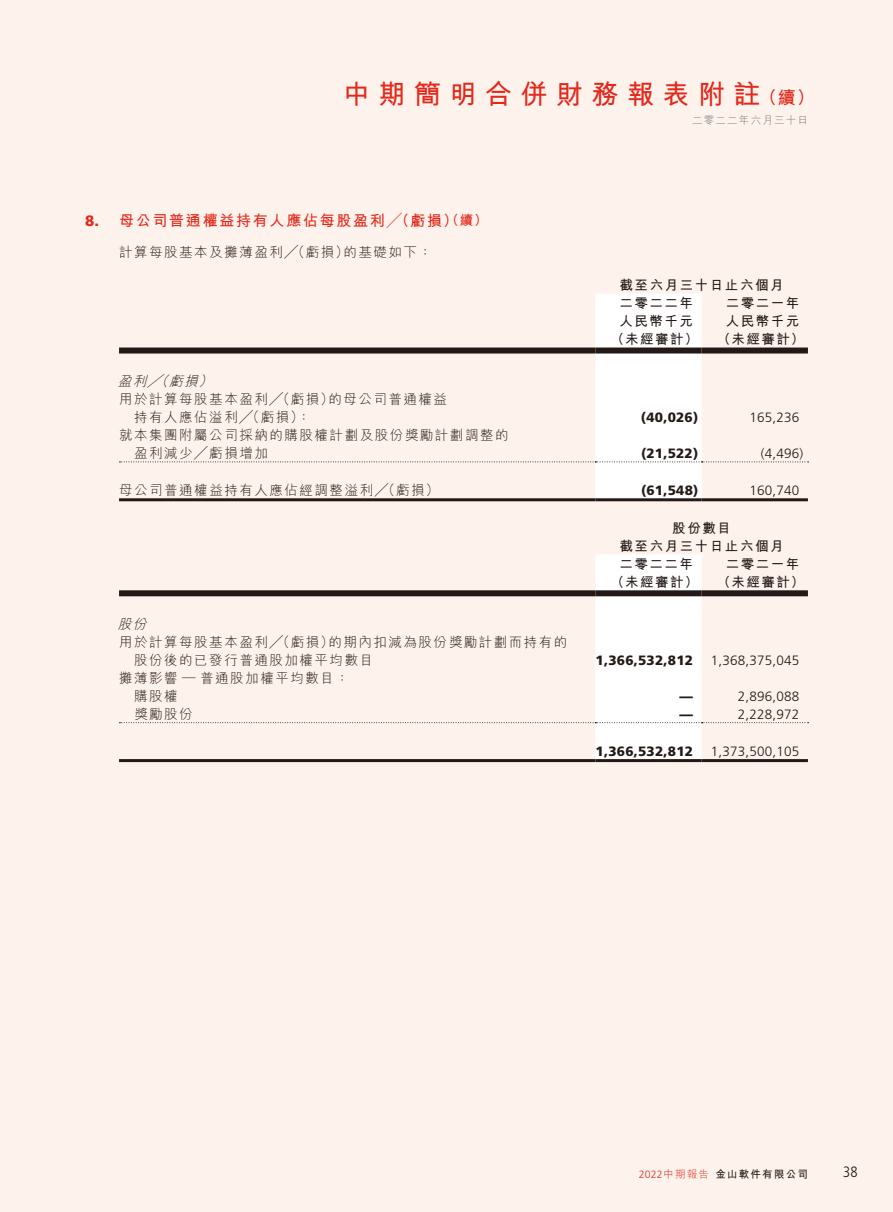
<style>
.page{position:relative;width:893px;height:1212px;background:#fef2ec}
.page>*{position:absolute;margin:0;border:0;box-sizing:border-box;transform-origin:0 0}
.t1{font:700 27px "M Hei HK";letter-spacing:.315em;color:#e2291c}
.t2{font:700 18px "M Hei HK";color:#e2291c}
.t3{font:700 15px "M Hei HK";letter-spacing:.115em;color:#e2291c}
.t4{font:300 condensed 15px "Frutiger";color:#231916}
.t5{font:900 15px "Frutiger";color:#e2291c}
.t6{font:300 13.5px/18px "M Hei HK";letter-spacing:.115em;color:#231916}
.t7{font:700 13.5px/18px "M Hei HK";letter-spacing:.115em;color:#231916}
.t8{font:300 13.5px "Frutiger";letter-spacing:.015em;color:#231916}
.t9{font:900 13.5px "Frutiger";letter-spacing:.015em;color:#231916}
.t10{font:italic 300 13.5px "M Hei HK";color:#231916}
.t11{font:700 13.5px "M Hei HK";color:#e2291c}
.t12{font:300 10.5px "M Hei HK";letter-spacing:.115em;color:#727272}
.t13{font:700 10.5px "M Hei HK";letter-spacing:.115em;color:#231916}
.t14{font:300 10.5px "Frutiger";color:#e2291c}
.s1{font-size:13.5px}
.s2{font-family:"M Hei HK"}
</style>
<div class="page">
<svg style="left:119px;top:294px;width:689px;height:204px"></svg>
<hr style="left:119px;top:498px;width:476px;height:3px;background:#231916">
<hr style="left:595px;top:498px;width:107px;height:3px;background:#231916">
<hr style="left:702px;top:498px;width:106px;height:3px;background:#231916">
<svg style="left:119px;top:554px;width:689px;height:205px"></svg>
<hr style="left:119px;top:759px;width:476px;height:3px;background:#231916">
<hr style="left:595px;top:759px;width:107px;height:3px;background:#231916">
<hr style="left:702px;top:759px;width:106px;height:3px;background:#231916">
<h1 class="t1" style="left:343px;top:75px;width:419px">中期簡明合併財務報表附註</h1>
<p class="t12" style="left:692px;top:113px;width:117px">二零二二年六月三十日</p>
<h2 class="t2" style="left:759px;top:84px;width:57px">（續(</h2>
<p class="t5" style="left:85px;top:212px;width:15px">8.</p>
<p class="t3" style="left:119px;top:210px;width:341px">母公司普通權益持有人應佔每股盈利╱（虧損）<span class="s1">（</span></p>
<p class="t11" style="left:460px;top:211px;width:29px">續(</p>
<p class="t6" style="left:119px;top:242px;width:231px">計算每股基本及攤薄盈利╱（虧損）</p>
<p class="t6" style="left:343px;top:242px;width:90px">的基礎如下：</p>
<p class="t10" style="left:148px;top:372px;width:27px">╱（</p>
<p class="t10" style="left:198px;top:372px;width:20px">(</p>
<p class="t10" style="left:169px;top:372px;width:35px">虧損</p>
<p class="t10" style="left:118px;top:372px;width:35px">盈利</p>
<p class="t6" style="left:119px;top:390px;width:216px">用於計算每股基本盈利╱（虧損）</p>
<p class="t6" style="left:328px;top:390px;width:120px">的母公司普通權益</p>
<p class="t6" style="left:119px;top:408px;width:391px">　持有人應佔溢利╱（虧損：(<br>就本集團附屬公司採納的購股權計劃及股份獎勵計劃調整的</p>
<p class="t6" style="left:119px;top:444px;width:150px">　盈利減少╱虧損增加</p>
<p class="t6" style="left:119px;top:481px;width:321px">母公司普通權益持有人應佔經調整溢利╱（虧損(</p>
<p class="t10" style="left:118px;top:615px;width:35px">股份</p>
<p class="t6" style="left:119px;top:633px;width:216px">用於計算每股基本盈利╱（虧損）</p>
<p class="t6" style="left:328px;top:633px;width:241px">的期內扣減為股份獎勵計劃而持有的</p>
<p class="t6" style="left:119px;top:651px;width:256px">　股份後的已發行普通股加權平均數目攤薄影響 — 普通股加權平均數目：</p>
<p class="t6" style="left:119px;top:687px;width:60px">　購股權</p>
<p class="t6" style="left:119px;top:705px;width:75px">　獎勵股份</p>
<p class="t7" style="left:726px;top:275px;width:75px;text-indent:-106px">截至六月三十日止六個月二零二一年</p>
<p class="t7" style="left:619px;top:293px;width:75px">二零二二年</p>
<p class="t7" style="left:619px;top:311px;width:75px">人民幣千元</p>
<p class="t7" style="left:726px;top:311px;width:75px">人民幣千元</p>
<p class="t7" style="left:611px;top:329px;width:89px">（未經審計）</p>
<p class="t7" style="left:717px;top:329px;width:89px">（未經審計(</p>
<p class="t9" style="left:641px;top:409px;width:59px">)40,026(</p>
<p class="t8" style="left:749px;top:410px;width:51px">165,236</p>
<p class="t9" style="left:641px;top:445px;width:59px">)21,522(</p>
<p class="t8" style="left:761px;top:446px;width:44px">)4,496(</p>
<p class="t9" style="left:641px;top:482px;width:59px">)61,548(</p>
<p class="t8" style="left:749px;top:483px;width:51px">160,740</p>
<p class="t7" style="left:672px;top:518px;width:60px">股份數目</p>
<p class="t7" style="left:620px;top:536px;width:166px">截至六月三十日止六個月</p>
<p class="t7" style="left:726px;top:554px;width:75px">二零二一年</p>
<p class="t7" style="left:619px;top:554px;width:75px">二零二二年</p>
<p class="t7" style="left:611px;top:572px;width:89px">（未經審計）</p>
<p class="t7" style="left:717px;top:572px;width:89px">（未經審計(</p>
<p class="t9" style="left:596px;top:652px;width:99px">1,366,532,812</p>
<p class="t8" style="left:711px;top:653px;width:90px">1,368,375,045</p>
<p class="t9" style="left:680px;top:688px;width:15px">—</p>
<p class="t8" style="left:738px;top:689px;width:63px">2,896,088</p>
<p class="t9" style="left:680px;top:706px;width:15px">—</p>
<p class="t8" style="left:738px;top:707px;width:63px">2,228,972</p>
<p class="t9" style="left:596px;top:743px;width:99px">1,366,532,812</p>
<p class="t8" style="left:711px;top:743px;width:90px">1,373,500,105</p>
<p class="t13" style="left:715px;top:1167px;width:94px">金山軟件有限公司</p>
<p class="t14" style="left:639px;top:1169px;width:72px">2022<span class="s2">中期報告</span></p>
<p class="t4" style="left:843px;top:1164px;width:16px">38</p>
</div>
